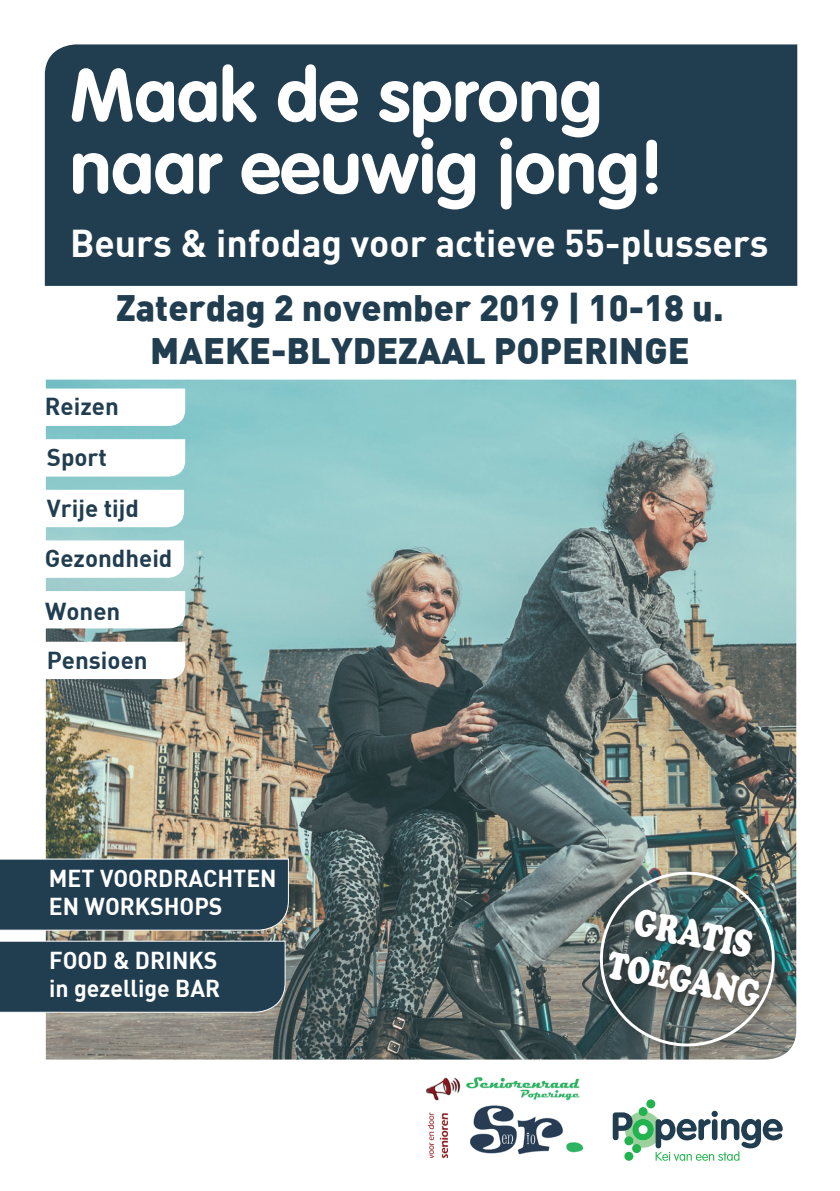
<style>
.page{position:relative;width:840px;height:1191px;background:#fff}
.page>*{position:absolute;margin:0;border:0;box-sizing:border-box;transform-origin:0 0}
.t1{font:74px/72px "VAG Rounded Bold";color:#fff}
.t2{font:900 39.2px/46.8px "Cooper";color:#fff;text-align:center;scale:.74 1}
.t3{font:700 38px "DIN";color:#fff}
.t4{font:900 36px/43.2px "DIN";color:#213d50;text-align:center}
.t5{font:700 24px/28.8px "DIN";color:#fff;scale:.96 1}
.t6{font:700 24px/50.6px "DIN";color:#213d50}
</style>
<div class="page">
<div style="left:44px;top:44px;width:753px;height:242px;background:#213d50"></div>
<svg style="left:638px;top:1107px;width:9px;height:9px"></svg>
<div style="left:646px;top:1099px;width:9px;height:9px;background:#22b24e;border-radius:50%"></div>
<svg style="left:612px;top:1110px;width:170px;height:50px"></svg>
<img style="left:46px;top:379px;width:749px;height:680px">
<svg style="left:45px;top:388px;width:140px;height:38px"></svg>
<svg style="left:46px;top:439px;width:139px;height:37px"></svg>
<svg style="left:46px;top:591px;width:139px;height:37px"></svg>
<svg style="left:45px;top:641px;width:140px;height:38px"></svg>
<img style="left:425px;top:1077px;width:159px;height:80px">
<div style="left:0;top:858px;width:289px;height:72px;background:#213d50"></div>
<div style="left:0;top:940px;width:285px;height:72px;background:#213d50"></div>
<div style="left:594px;top:864px;width:197px;height:197px;background:#231f20;opacity:.75"></div>
<img style="left:585px;top:857px;width:203px;height:200px">
<svg style="left:46px;top:490px;width:138px;height:37px"></svg>
<svg style="left:46px;top:540px;width:138px;height:38px"></svg>
<h1 class="t1" style="left:70px;top:59px;width:595px">Maak de sprong naar eeuwig jong!</h1>
<p class="t3" style="left:70px;top:219px;width:699px">Beurs &amp; infodag voor actieve 55-plussers</p>
<p class="t4" style="left:116px;top:284px;width:608px">Zaterdag 2 november 2019 | 10-18 u.<br>MAEKE-BLYDEZAAL POPERINGE</p>
<p class="t6" style="left:45px;top:380px;width:75px">Reizen<br>Sport</p>
<p class="t6" style="left:45px;top:481px;width:129px">Vrije tijd<br>Gezondheid</p>
<p class="t6" style="left:45px;top:585px;width:104px;line-height:49px">Wonen<br>Pensioen</p>
<p class="t5" style="left:49px;top:862px;width:238px">MET VOORDRACHTEN<br>EN WORKSHOPS</p>
<p class="t5" style="left:49px;top:944px;width:179px">FOOD &amp; DRINKS in gezellige BAR</p>
<p class="t2" style="left:621px;top:895px;width:211px;rotate:11deg">GRATIS<br>TOEGANG</p>
</div>
